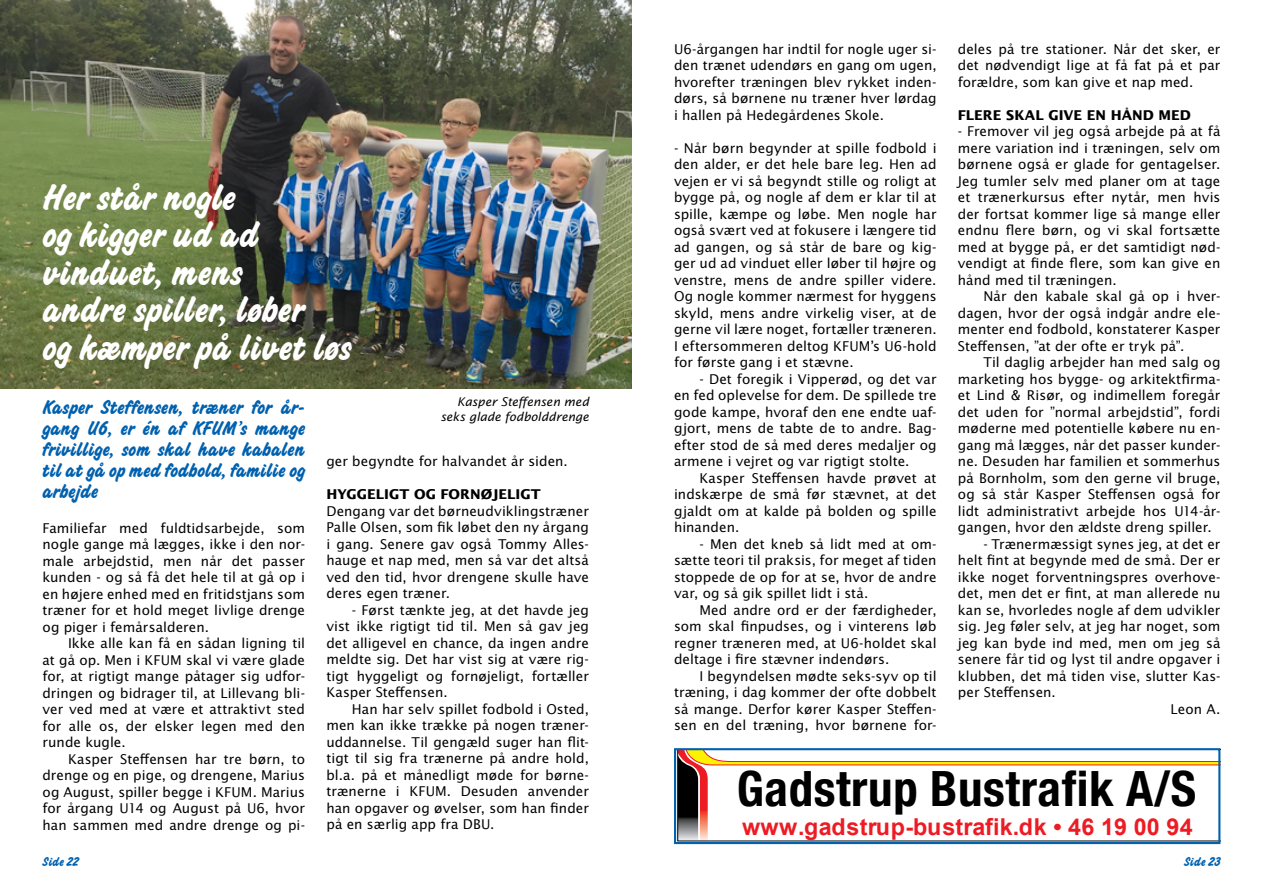
<style>
.page{position:relative;width:1263px;height:893px;background:#fff}
.page>*{position:absolute;margin:0;border:0;box-sizing:border-box;transform-origin:0 0}
.t1{font:700 condensed 48.9px "Helvetica Neue LT Pro";letter-spacing:.015em;color:#000}
.t2{font:39px/37.5px "Challenge Bold Plain";letter-spacing:-.005em;color:#fff}
.t3{font:700 23.25px "Arial";letter-spacing:.01em;color:#ed1b23}
.t4{font:21px/21px "Challenge Bold Plain";color:#0061af;text-align:justify}
.t5{font:13.5px/16.5px "Lucida Sans Std";letter-spacing:.005em;color:#000;text-align:justify}
.t6{font:700 13.5px "Lucida Sans Std";color:#000}
.t7{font:13.5px "Challenge Bold Plain";letter-spacing:.01em;color:#0061af}
.t8{font:italic 12px/15px "Lucida Sans Std";letter-spacing:.005em;color:#000;text-align:right}
</style>
<div class="page">
<img style="left:0;top:0;width:631px;height:388px">
<svg style="left:678px;top:751px;width:539px;height:90px"></svg>
<div style="left:674px;top:748px;width:546px;height:96px;border:2px solid #0061af"></div>
<h2 class="t2" style="left:43px;top:178px;width:311px">Her står nogle<br>og kigger ud ad vinduet, mens<br>andre spiller, løber<br>og kæmper på livet løs</h2>
<h3 class="t4" style="left:43px;top:397px;width:264px">Kasper Steffensen, træner for år&shy;gang U6, er én af KFUM’s mange frivillige, som skal have kabalen til at gå op med fodbold, familie og arbejde</h3>
<p class="t5" style="left:43px;top:520px;width:264px">Familiefar med fuldtidsarbejde, som nogle gange må lægges, ikke i den nor&shy;male arbejdstid, men når det passer kunden - og så få det hele til at gå op i en højere enhed med en fritidstjans som træner for et hold meget livlige drenge og piger i femårsalderen.</p>
<p class="t5" style="left:43px;top:635px;width:264px;text-indent:26px">Ikke alle kan få en sådan ligning til at gå op. Men i KFUM skal vi være glade for, at rigtigt mange påtager sig udfor&shy;dringen og bidrager til, at Lillevang bli&shy;ver ved med at være et attraktivt sted for alle os, der elsker legen med den runde kugle.</p>
<p class="t5" style="left:43px;top:751px;width:264px;text-indent:26px">Kasper Steffensen har tre børn, to drenge og en pige, og drengene, Marius og August, spiller begge i KFUM. Marius for årgang U14 og August på U6, hvor han sammen med andre drenge og pi-</p>
<p class="t8" style="left:440px;top:394px;width:150px">Kasper Steffensen med seks glade fodbolddrenge</p>
<p class="t5" style="left:326px;top:454px;width:243px">ger begyndte for halvandet år siden.</p>
<p class="t6" style="left:326px;top:487px;width:216px">HYGGELIGT OG FORNØJELIGT</p>
<p class="t5" style="left:326px;top:503px;width:264px">Dengang var det børneudviklingstræner Palle Olsen, som fik løbet den ny årgang i gang. Senere gav også Tommy Alles&shy;hauge et nap med, men så var det altså ved den tid, hvor drengene skulle have deres egen træner.</p>
<p class="t5" style="left:326px;top:602px;width:264px;text-indent:26px">- Først tænkte jeg, at det havde jeg vist ikke rigtigt tid til. Men så gav jeg det alligevel en chance, da ingen andre meldte sig. Det har vist sig at være rig&shy;tigt hyggeligt og fornøjeligt, fortæller Kasper Steffensen.</p>
<p class="t5" style="left:326px;top:701px;width:264px;text-indent:26px">Han har selv spillet fodbold i Osted, men kan ikke trække på nogen træner&shy;uddannelse. Til gengæld suger han flit&shy;tigt til sig fra trænerne på andre hold, bl.a. på et månedligt møde for børne&shy;trænerne i KFUM. Desuden anvender han opgaver og øvelser, som han finder på en særlig app fra DBU.</p>
<p class="t5" style="left:674px;top:41px;width:264px">U6-årgangen har indtil for nogle uger si&shy;den trænet udendørs en gang om ugen, hvorefter træningen blev rykket inden&shy;dørs, så børnene nu træner hver lørdag i hallen på Hedegårdenes Skole.</p>
<p class="t5" style="left:674px;top:140px;width:264px">- Når børn begynder at spille fodbold i den alder, er det hele bare leg. Hen ad vejen er vi så begyndt stille og roligt at bygge på, og nogle af dem er klar til at spille, kæmpe og løbe. Men nogle har også svært ved at fokusere i længere tid ad gangen, og så står de bare og kig&shy;ger ud ad vinduet eller løber til højre og venstre, mens de andre spiller videre.<br>Og nogle kommer nærmest for hyggens skyld, mens andre virkelig viser, at de gerne vil lære noget, fortæller træneren.<br>I eftersommeren deltog KFUM’s U6-hold for første gang i et stævne.</p>
<p class="t5" style="left:674px;top:371px;width:264px;text-indent:26px">- Det foregik i Vipperød, og det var en fed oplevelse for dem. De spillede tre gode kampe, hvoraf den ene endte uaf&shy;gjort, mens de tabte de to andre. Bag&shy;efter stod de så med deres medaljer og armene i vejret og var rigtigt stolte.</p>
<p class="t5" style="left:674px;top:470px;width:264px;text-indent:26px">Kasper Steffensen havde prøvet at indskærpe de små før stævnet, at det gjaldt om at kalde på bolden og spille hinanden.</p>
<p class="t5" style="left:674px;top:536px;width:264px;text-indent:26px">- Men det kneb så lidt med at om&shy;sætte teori til praksis, for meget af tiden stoppede de op for at se, hvor de andre var, og så gik spillet lidt i stå.</p>
<p class="t5" style="left:674px;top:602px;width:264px;text-indent:26px">Med andre ord er der færdigheder, som skal finpudses, og i vinterens løb regner træneren med, at U6-holdet skal deltage i fire stævner indendørs.</p>
<p class="t5" style="left:674px;top:668px;width:264px;text-indent:26px">I begyndelsen mødte seks-syv op til træning, i dag kommer der ofte dobbelt så mange. Derfor kører Kasper Steffen&shy;sen en del træning, hvor børnene for-</p>
<p class="t5" style="left:958px;top:41px;width:264px">deles på tre stationer. Når det sker, er det nødvendigt lige at få fat på et par forældre, som kan give et nap med.</p>
<p class="t6" style="left:958px;top:107px;width:234px">FLERE SKAL GIVE EN HÅND MED</p>
<p class="t5" style="left:958px;top:123px;width:264px">- Fremover vil jeg også arbejde på at få mere variation ind i træningen, selv om børnene også er glade for gentagelser.<br>Jeg tumler selv med planer om at tage et trænerkursus efter nytår, men hvis der fortsat kommer lige så mange eller endnu flere børn, og vi skal fortsætte med at bygge på, er det samtidigt nød&shy;vendigt at finde flere, som kan give en hånd med til træningen.</p>
<p class="t5" style="left:958px;top:288px;width:264px;text-indent:26px">Når den kabale skal gå op i hver&shy;dagen, hvor der også indgår andre ele&shy;menter end fodbold, konstaterer Kasper Steffensen, ”at der ofte er tryk på”.</p>
<p class="t5" style="left:958px;top:354px;width:264px;text-indent:26px">Til daglig arbejder han med salg og marketing hos bygge- og arkitektfirma&shy;et Lind &amp; Risør, og indimellem foregår det uden for ”normal arbejdstid”, fordi møderne med potentielle købere nu en&shy;gang må lægges, når det passer kunder&shy;ne. Desuden har familien et sommerhus på Bornholm, som den gerne vil bruge, og så står Kasper Steffensen også for lidt administrativt arbejde hos U14-år&shy;gangen, hvor den ældste dreng spiller.</p>
<p class="t5" style="left:983px;top:536px;width:239px">- Trænermæssigt synes jeg, at det er</p>
<p class="t5" style="left:958px;top:552px;width:264px">helt fint at begynde med de små. Der er</p>
<p class="t5" style="left:958px;top:569px;width:264px">ikke noget forventningspres overhove-</p>
<p class="t5" style="left:958px;top:585px;width:264px">det, men det er fint, at man allerede nu</p>
<p class="t5" style="left:958px;top:602px;width:264px">kan se, hvorledes nogle af dem udvikler</p>
<p class="t5" style="left:958px;top:618px;width:264px">sig. Jeg føler selv, at jeg har noget, som</p>
<p class="t5" style="left:958px;top:635px;width:264px">jeg kan byde ind med, men om jeg så</p>
<p class="t5" style="left:958px;top:651px;width:264px">senere får tid og lyst til andre opgaver i</p>
<p class="t5" style="left:958px;top:668px;width:264px">klubben, det må tiden vise, slutter Kas-</p>
<p class="t5" style="left:958px;top:684px;width:99px">per Steffensen.</p>
<p class="t5" style="left:1170px;top:701px;width:51px">Leon A.</p>
<h1 class="t1" style="left:737px;top:759px;width:461px">Gadstrup Bustrafik A/S</h1>
<h3 class="t3" style="left:742px;top:810px;width:452px">www.gadstrup-bustrafik.dk • 46 19 00 94</h3>
<p class="t7" style="left:43px;top:853px;width:38px">Side 22</p>
<p class="t7" style="left:1184px;top:853px;width:38px">Side 23</p>
</div>
